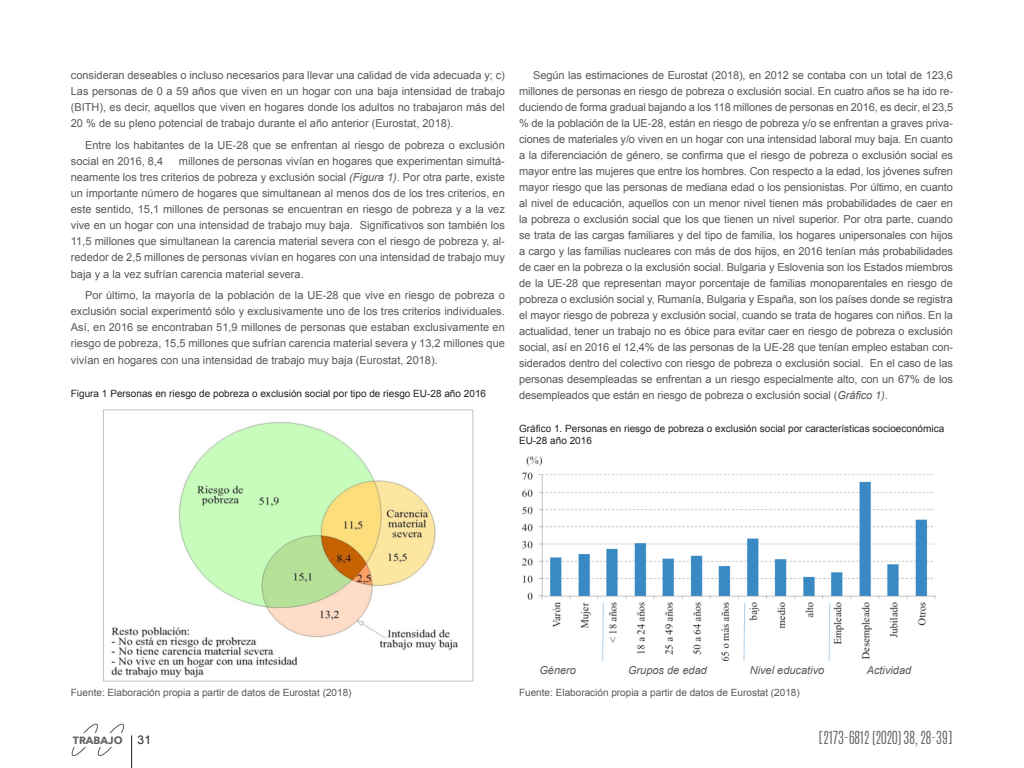
<style>
.page{position:relative;width:1024px;height:768px;background:#fff}
.page>*{position:absolute;margin:0;border:0;box-sizing:border-box;transform-origin:0 0}
._1_1{font:300 15px "Antonio";color:#636366}
._7_DIGITAL__NOTA{font:11px/16px "Arial";color:#57585a;text-align:justify}
.t1{font:italic 11px "Arial";color:#57585a}
.t2{font:700 10.5px "Avenir Next";color:#636366}
._3_DIGITAL__GRAFICO{font:10px/11.5px "Arial";color:#231f20}
._4_DIGITAL__GRAFICO{font:10px "Arial";color:#57585a}
.s1{font-style:italic}
.s2{font-family:"Arial";font-weight:400;font-size:12px;color:#231f20}
</style>
<div class="page">
<svg style="left:71px;top:723px;width:54px;height:34px"></svg>
<div style="left:71px;top:733px;width:54px;height:14px;background:#fff"></div>
<hr style="left:131px;top:735px;width:1px;height:33px;background:#231f20">
<img style="left:103px;top:409px;width:371px;height:273px">
<img style="left:521px;top:456px;width:415px;height:204px">
<p class="_7_DIGITAL__NOTA" style="left:71px;top:67px;width:435px">consideran deseables o incluso necesarios para llevar una calidad de vida adecuada y; c)<br>Las personas de 0 a 59 años que viven en un hogar con una baja intensidad de trabajo (BITH), es decir, aquellos que viven en hogares donde los adultos no trabajaron más del 20 % de su pleno potencial de trabajo durante el año anterior (Eurostat, 2018).</p>
<p class="_7_DIGITAL__NOTA" style="left:71px;top:137px;width:435px;text-indent:14px">Entre los habitantes de la UE-28 que se enfrentan al riesgo de pobreza o exclusión social en 2016, 8,4</p>
<p class="_7_DIGITAL__NOTA" style="left:71px;top:153px;width:435px;text-indent:108px">millones de personas vivían en hogares que experimentan simultá&shy;neamente los tres criterios de pobreza y exclusión social <span class="s1">(Figura 1)</span>. Por otra parte, existe un importante número de hogares que simultanean al menos dos de los tres criterios, en este sentido, 15,1 millones de personas se encuentran en riesgo de pobreza y a la vez vive en un hogar con una intensidad de trabajo muy baja. Significativos son también los 11,5 millones que simultanean la carencia material severa con el riesgo de pobreza y, al&shy;rededor de 2,5 millones de personas vivían en hogares con una intensidad de trabajo muy baja y a la vez sufrían carencia material severa.</p>
<p class="_7_DIGITAL__NOTA" style="left:71px;top:287px;width:435px;text-indent:14px">Por último, la mayoría de la población de la UE-28 que vive en riesgo de pobreza o exclusión social experimentó sólo y exclusivamente uno de los tres criterios individuales.<br>Así, en 2016 se encontraban 51,9 millones de personas que estaban exclusivamente en riesgo de pobreza, 15,5 millones que sufrían carencia material severa y 13,2 millones que vivían en hogares con una intensidad de trabajo muy baja (Eurostat, 2018).</p>
<p class="_3_DIGITAL__GRAFICO" style="left:71px;top:388px;width:417px">Figura 1 Personas en riesgo de pobreza o exclusión social por tipo de riesgo EU-28 año 2016</p>
<p class="_7_DIGITAL__NOTA" style="left:519px;top:67px;width:435px;text-indent:14px">Según las estimaciones de Eurostat (2018), en 2012 se contaba con un total de 123,6 millones de personas en riesgo de pobreza o exclusión social. En cuatro años se ha ido re&shy;duciendo de forma gradual bajando a los 118 millones de personas en 2016, es decir, el 23,5 % de la población de la UE-28, están en riesgo de pobreza y/o se enfrentan a graves priva&shy;ciones de materiales y/o viven en un hogar con una intensidad laboral muy baja. En cuanto a la diferenciación de género, se confirma que el riesgo de pobreza o exclusión social es mayor entre las mujeres que entre los hombres. Con respecto a la edad, los jóvenes sufren mayor riesgo que las personas de mediana edad o los pensionistas. Por último, en cuanto al nivel de educación, aquellos con un menor nivel tienen más probabilidades de caer en la pobreza o exclusión social que los que tienen un nivel superior. Por otra parte, cuando se trata de las cargas familiares y del tipo de familia, los hogares unipersonales con hijos a cargo y las familias nucleares con más de dos hijos, en 2016 tenían más probabilidades de caer en la pobreza o la exclusión social. Bulgaria y Eslovenia son los Estados miembros de la UE-28 que representan mayor porcentaje de familias monoparentales en riesgo de pobreza o exclusión social y, Rumanía, Bulgaria y España, son los países donde se registra el mayor riesgo de pobreza y exclusión social, cuando se trata de hogares con niños. En la actualidad, tener un trabajo no es óbice para evitar caer en riesgo de pobreza o exclusión social, así en 2016 el 12,4% de las personas de la UE-28 que tenían empleo estaban con&shy;siderados dentro del colectivo con riesgo de pobreza o exclusión social. En el caso de las personas desempleadas se enfrentan a un riesgo especialmente alto, con un 67% de los desempleados que están en riesgo de pobreza o exclusión social (<span class="s1">Gráfico 1)</span>.</p>
<p class="_3_DIGITAL__GRAFICO" style="left:519px;top:423px;width:427px">Gráfico 1. Personas en riesgo de pobreza o exclusión social por características socioeconómica<br>EU-28 año 2016</p>
<p class="t1" style="left:539px;top:663px;width:38px">Género</p>
<p class="t1" style="left:628px;top:663px;width:80px">Grupos de edad</p>
<p class="t1" style="left:750px;top:663px;width:76px">Nivel educativo</p>
<p class="t1" style="left:867px;top:663px;width:46px">Actividad</p>
<p class="_4_DIGITAL__GRAFICO" style="left:71px;top:686px;width:282px">Fuente: Elaboración propia a partir de datos de Eurostat (2018)</p>
<p class="_4_DIGITAL__GRAFICO" style="left:519px;top:686px;width:282px">Fuente: Elaboración propia a partir de datos de Eurostat (2018)</p>
<p class="t2" style="left:73px;top:733px;width:80px">TRABAJO <span class="s2">31</span></p>
<p class="_1_1" style="left:818px;top:727px;width:137px">[2173-6812 (2020) 38, 28-39]</p>
</div>
